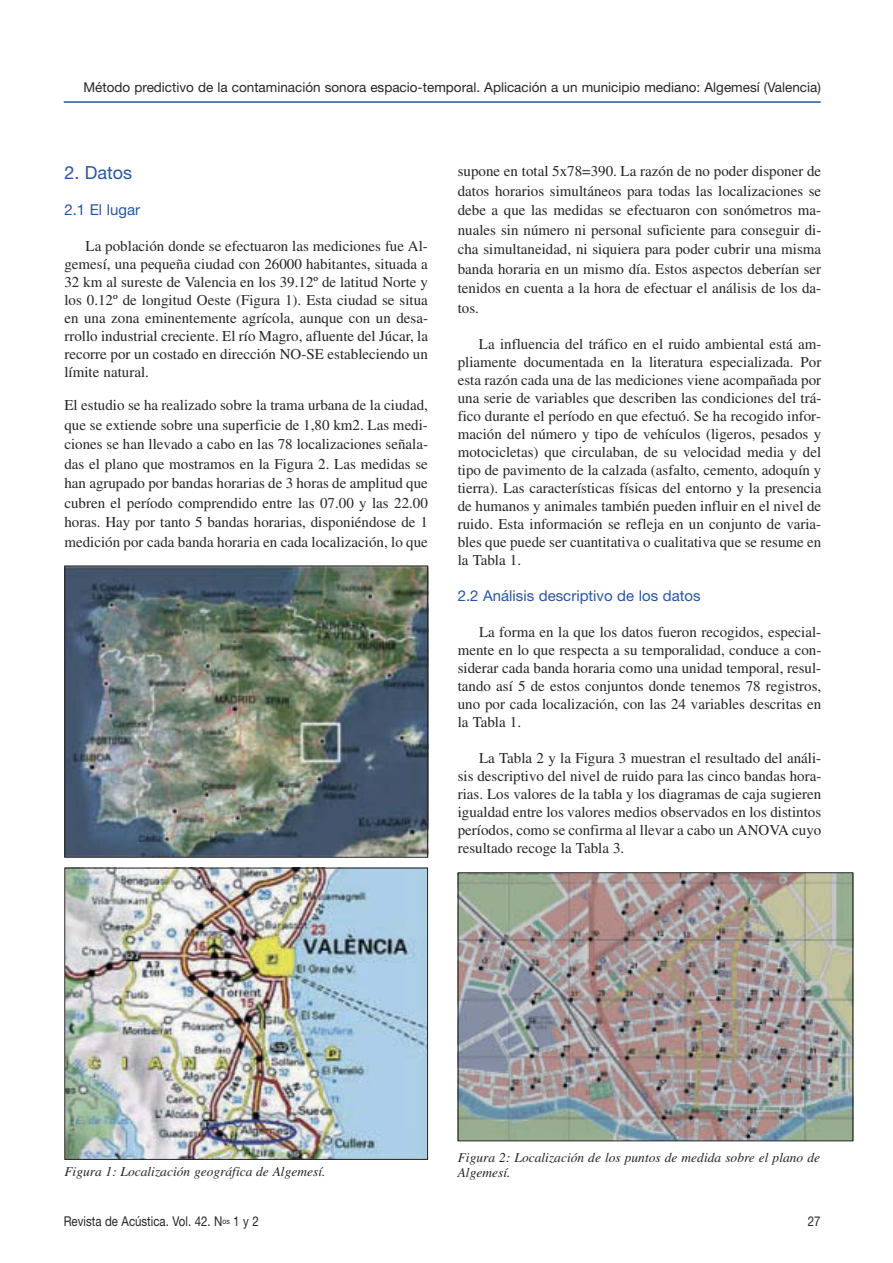
<style>
.page{position:relative;width:893px;height:1263px;background:#fff}
.page>*{position:absolute;margin:0;border:0;box-sizing:border-box;transform-origin:0 0}
.t1{font:18px "Helvetica Neue";color:#2a55a0}
.t2{font:15px/18px "Times";color:#272425;text-align:justify}
.t3{font:15px "Helvetica Neue";color:#2a55a0}
.t4{font:13.5px "Helvetica Neue";color:#272425}
.t5{font:italic 13.5px/15px "Times";color:#272425}
.t6{font:13.5px "Helvetica Neue";color:#272425;scale:.85 1}
</style>
<div class="page">
<hr style="left:64px;top:101px;width:757px;height:2px;background:#2a55a0">
<img style="left:65px;top:867px;width:362px;height:291px">
<div style="left:64px;top:868px;width:364px;height:292px;border:1px solid #272425"></div>
<img style="left:66px;top:568px;width:360px;height:288px">
<div style="left:64px;top:566px;width:364px;height:292px;border:1px solid #272425"></div>
<img style="left:457px;top:873px;width:397px;height:267px">
<div style="left:458px;top:872px;width:395px;height:269px;border:1px solid #272425"></div>
<p class="t4" style="left:84px;top:82px;width:739px">Método predictivo de la contaminación sonora espacio-temporal. Aplicación a un municipio mediano: Algemesí (Valencia)</p>
<p class="t1" style="left:64px;top:166px;width:69px">2. Datos</p>
<p class="t3" style="left:64px;top:204px;width:77px">2.1 El lugar</p>
<p class="t2" style="left:64px;top:238px;width:365px;text-indent:21px">La población donde se efectuaron las mediciones fue Al&shy;gemesí, una pequeña ciudad con 26000 habitantes, situada a 32 km al sureste de Valencia en los 39.12º de latitud Norte y los 0.12º de longitud Oeste (Figura 1). Esta ciudad se situa en una zona eminentemente agrícola, aunque con un desa&shy;rrollo industrial creciente. El río Magro, afluente del Júcar, la recorre por un costado en dirección NO-SE estableciendo un límite natural.</p>
<p class="t2" style="left:64px;top:397px;width:365px;line-height:19.5px">El estudio se ha realizado sobre la trama urbana de la ciudad, que se extiende sobre una superficie de 1,80 km2. Las medi&shy;ciones se han llevado a cabo en las 78 localizaciones señala&shy;das el plano que mostramos en la Figura 2. Las medidas se han agrupado por bandas horarias de 3 horas de amplitud que cubren el período comprendido entre las 07.00 y las 22.00 horas. Hay por tanto 5 bandas horarias, disponiéndose de 1 medición por cada banda horaria en cada localización, lo que</p>
<p class="t2" style="left:458px;top:163px;width:365px;line-height:19.5px">supone en total 5x78=390. La razón de no poder disponer de datos horarios simultáneos para todas las localizaciones se debe a que las medidas se efectuaron con sonómetros ma&shy;nuales sin número ni personal suficiente para conseguir di&shy;cha simultaneidad, ni siquiera para poder cubrir una misma banda horaria en un mismo día. Estos aspectos deberían ser tenidos en cuenta a la hora de efectuar el análisis de los da&shy;tos.</p>
<p class="t2" style="left:458px;top:336px;width:365px;text-indent:21px">La influencia del tráfico en el ruido ambiental está am&shy;pliamente documentada en la literatura especializada. Por esta razón cada una de las mediciones viene acompañada por una serie de variables que describen las condiciones del trá&shy;fico durante el período en que efectuó. Se ha recogido infor&shy;mación del número y tipo de vehículos (ligeros, pesados y motocicletas) que circulaban, de su velocidad media y del tipo de pavimento de la calzada (asfalto, cemento, adoquín y tierra). Las características físicas del entorno y la presencia de humanos y animales también pueden influir en el nivel de ruido. Esta información se refleja en un conjunto de varia&shy;bles que puede ser cuantitativa o cualitativa que se resume en la Tabla 1.</p>
<p class="t3" style="left:458px;top:590px;width:244px">2.2 Análisis descriptivo de los datos</p>
<p class="t2" style="left:458px;top:624px;width:365px;text-indent:21px">La forma en la que los datos fueron recogidos, especial&shy;mente en lo que respecta a su temporalidad, conduce a con&shy;siderar cada banda horaria como una unidad temporal, resul&shy;tando así 5 de estos conjuntos donde tenemos 78 registros, uno por cada localización, con las 24 variables descritas en la Tabla 1.</p>
<p class="t2" style="left:458px;top:750px;width:365px;text-indent:21px">La Tabla 2 y la Figura 3 muestran el resultado del análi&shy;sis descriptivo del nivel de ruido para las cinco bandas hora&shy;rias. Los valores de la tabla y los diagramas de caja sugieren igualdad entre los valores medios observados en los distintos períodos, como se confirma al llevar a cabo un ANOVA cuyo resultado recoge la Tabla 3.</p>
<p class="t5" style="left:64px;top:1165px;width:263px">Figura 1: Localización geográfica de Algemesí.</p>
<p class="t5" style="left:458px;top:1151px;width:364px">Figura 2: Localización de los puntos de medida sobre el plano de<br>Algemesí.</p>
<p class="t6" style="left:64px;top:1217px;width:231px">Revista de Acústica. Vol. 42. N<sup>os</sup> 1 y 2</p>
<p class="t6" style="left:808px;top:1217px;width:17px">27</p>
</div>
